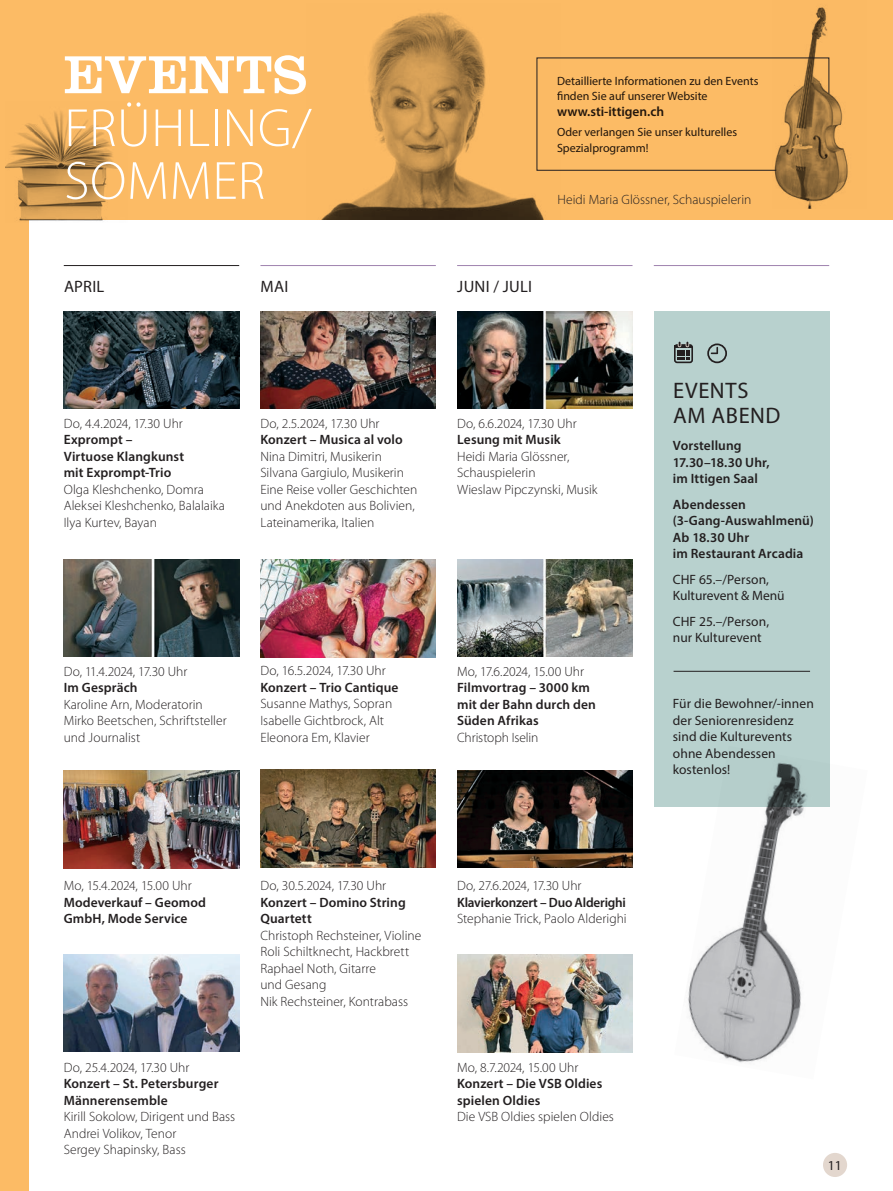
<style>
.page{position:relative;width:893px;height:1191px;background:#fcbb65}
.page>*{position:absolute;margin:0;border:0;box-sizing:border-box;transform-origin:0 0}
.t1{font:55.5px "Clarendon LT Std";letter-spacing:.01em;color:#fff}
.t2{font:300 54.15px/52.8px "Myriad Pro";letter-spacing:.01em;color:#fff}
.t3{font:22.5px/25.5px "Myriad Pro";letter-spacing:.03em;color:#231f20}
.t4{font:16.5px "Myriad Pro";letter-spacing:.015em;color:#231f20}
.t5{font:13.65px "Myriad Pro";color:#231f20}
.t6{font:300 13.5px/16.5px "Myriad Pro";color:#231f20}
.t7{font:600 13.5px/16.5px "Myriad Pro";letter-spacing:.005em;color:#231f20}
.t8{font:13.5px/16.5px "Myriad Pro";letter-spacing:.005em;color:#231f20}
.t9{font:600 13.5px "Myriad Pro";letter-spacing:-.015em;color:#231f20}
.t10{font:12px/15.8px "Myriad Pro";color:#231f20}
</style>
<div class="page">
<img style="left:306px;top:12px;width:255px;height:209px">
<div style="left:30px;top:221px;width:863px;height:970px;background:#fff"></div>
<img style="left:457px;top:311px;width:175px;height:98px">
<hr style="left:64px;top:265px;width:175px;height:1px;background:#231f20">
<hr style="left:260px;top:265px;width:176px;height:1px;background:#9f83af">
<hr style="left:457px;top:265px;width:175px;height:1px;background:#9f83af">
<img style="left:64px;top:770px;width:175px;height:98px">
<img style="left:260px;top:311px;width:176px;height:98px">
<img style="left:260px;top:559px;width:176px;height:98px">
<div style="left:654px;top:311px;width:175px;height:496px;background:#b8d1ce"></div>
<hr style="left:674px;top:671px;width:136px;height:1px;background:#231f20">
<img style="left:64px;top:559px;width:175px;height:98px">
<div style="left:707px;top:343px;width:20px;height:20px;border:2px solid #231f20;border-radius:50%"></div>
<svg style="left:711px;top:347px;width:7px;height:7px"></svg>
<div style="left:674px;top:344px;width:19px;height:19px;border:2px solid #231f20;border-radius:2px"></div>
<hr style="left:675px;top:345px;width:17px;height:3px;background:#231f20">
<svg style="left:677px;top:342px;width:12px;height:17px"></svg>
<hr style="left:654px;top:265px;width:175px;height:1px;background:#9f83af">
<img style="left:64px;top:311px;width:175px;height:98px">
<img style="left:64px;top:954px;width:175px;height:97px">
<img style="left:260px;top:770px;width:176px;height:97px">
<img style="left:457px;top:559px;width:175px;height:98px">
<img style="left:457px;top:770px;width:175px;height:97px">
<img style="left:457px;top:955px;width:175px;height:97px">
<img style="left:688px;top:746px;width:142px;height:317px">
<img style="left:5px;top:111px;width:122px;height:112px">
<img style="left:774px;top:7px;width:74px;height:201px">
<svg style="left:536px;top:57px;width:293px;height:114px"></svg>
<div style="left:823px;top:1152px;width:24px;height:25px;background:#e3d7ce;border-radius:50%"></div>
<h1 class="t1" style="left:64px;top:42px;width:244px">EVENTS</h1>
<h2 class="t2" style="left:64px;top:101px;width:249px">FRÜHLING/<br>SOMMER</h2>
<p class="t4" style="left:64px;top:276px;width:42px">APRIL</p>
<p class="t4" style="left:261px;top:276px;width:29px">MAI</p>
<p class="t6" style="left:64px;top:415px;width:121px">Do, 4.4.2024, 17.30 Uhr</p>
<p class="t7" style="left:64px;top:431px;width:122px">Exprompt –<br>Virtuose Klangkunst mit Exprompt-Trio</p>
<p class="t6" style="left:64px;top:481px;width:163px">Olga Kleshchenko, Domra<br>Aleksei Kleshchenko, Balalaika<br>Ilya Kurtev, Bayan</p>
<p class="t6" style="left:260px;top:415px;width:121px">Do, 2.5.2024, 17.30 Uhr</p>
<p class="t7" style="left:260px;top:431px;width:144px">Konzert – Musica al volo</p>
<p class="t6" style="left:260px;top:448px;width:158px">Nina Dimitri, Musikerin<br>Silvana Gargiulo, Musikerin<br>Eine Reise voller Geschichten und Anekdoten aus Bolivien,<br>Lateinamerika, Italien</p>
<p class="t6" style="left:64px;top:662px;width:125px">Do, 11.4.2024, 17.30 Uhr</p>
<p class="t7" style="left:64px;top:679px;width:75px">Im Gespräch</p>
<p class="t6" style="left:64px;top:695px;width:164px">Karoline Arn, Moderatorin<br>Mirko Beetschen, Schriftsteller und Journalist</p>
<p class="t6" style="left:260px;top:662px;width:127px">Do, 16.5.2024, 17.30 Uhr</p>
<p class="t7" style="left:260px;top:679px;width:140px">Konzert – Trio Cantique</p>
<p class="t6" style="left:260px;top:695px;width:133px">Susanne Mathys, Sopran<br>Isabelle Gichtbrock, Alt<br>Eleonora Em, Klavier</p>
<p class="t10" style="left:557px;top:72px;width:203px">Detaillierte Informationen zu den Events finden Sie auf unserer Website</p>
<p class="t7" style="left:557px;top:103px;width:109px">www.sti-ittigen.ch</p>
<p class="t10" style="left:557px;top:124px;width:182px">Oder verlangen Sie unser kulturelles<br>Spezialprogramm!</p>
<p class="t6" style="left:558px;top:191px;width:195px">Heidi Maria Glössner, Schauspielerin</p>
<p class="t4" style="left:457px;top:276px;width:76px">JUNI / JULI</p>
<p class="t6" style="left:457px;top:415px;width:121px">Do, 6.6.2024, 17.30 Uhr</p>
<p class="t7" style="left:457px;top:431px;width:105px">Lesung mit Musik</p>
<p class="t6" style="left:457px;top:448px;width:142px">Heidi Maria Glössner,<br>Schauspielerin<br>Wieslaw Pipczynski, Musik</p>
<p class="t6" style="left:457px;top:662px;width:128px">Mo, 17.6.2024, 15.00 Uhr</p>
<p class="t7" style="left:457px;top:679px;width:140px">Filmvortrag – 3000 km mit der Bahn durch den<br>Süden Afrikas</p>
<p class="t6" style="left:457px;top:728px;width:83px">Christoph Iselin</p>
<h3 class="t3" style="left:673px;top:377px;width:109px">EVENTS<br>AM ABEND</h3>
<p class="t7" style="left:673px;top:437px;width:98px">Vorstellung<br>17.30–18.30 Uhr, im Ittigen Saal</p>
<p class="t7" style="left:673px;top:495px;width:142px">Abendessen (3-Gang-Auswahlmenü)<br>Ab 18.30 Uhr<br>im Restaurant Arcadia</p>
<p class="t8" style="left:673px;top:570px;width:113px">CHF 65.–/Person,<br>Kulturevent &amp; Menü</p>
<p class="t8" style="left:673px;top:612px;width:98px">CHF 25.–/Person, nur Kulturevent</p>
<p class="t8" style="left:673px;top:695px;width:142px">Für die Bewohner/-innen der Seniorenresidenz sind die Kulturevents ohne Abendessen kostenlos!</p>
<p class="t6" style="left:64px;top:877px;width:129px">Mo, 15.4.2024, 15.00 Uhr</p>
<p class="t7" style="left:64px;top:893px;width:144px">Modeverkauf – Geomod<br>GmbH, Mode Service</p>
<p class="t6" style="left:64px;top:1058px;width:127px">Do, 25.4.2024, 17.30 Uhr</p>
<p class="t7" style="left:64px;top:1075px;width:156px">Konzert – St. Petersburger<br>Männerensemble</p>
<p class="t6" style="left:64px;top:1108px;width:173px">Kirill Sokolow, Dirigent und Bass<br>Andrei Volikov, Tenor<br>Sergey Shapinsky, Bass</p>
<p class="t6" style="left:260px;top:877px;width:127px">Do, 30.5.2024, 17.30 Uhr</p>
<p class="t7" style="left:260px;top:893px;width:147px">Konzert – Domino String<br>Quartett</p>
<p class="t6" style="left:260px;top:926px;width:162px">Christoph Rechsteiner, Violine<br>Roli Schiltknecht, Hackbrett<br>Raphael Noth, Gitarre<br>und Gesang<br>Nik Rechsteiner, Kontrabass</p>
<p class="t6" style="left:457px;top:877px;width:126px">Do, 27.6.2024, 17.30 Uhr</p>
<p class="t9" style="left:457px;top:893px;width:170px">Klavierkonzert – Duo Alderighi</p>
<p class="t6" style="left:457px;top:910px;width:171px">Stephanie Trick, Paolo Alderighi</p>
<p class="t6" style="left:457px;top:1058px;width:123px">Mo, 8.7.2024, 15.00 Uhr</p>
<p class="t7" style="left:457px;top:1075px;width:147px">Konzert – Die VSB Oldies spielen Oldies</p>
<p class="t6" style="left:457px;top:1108px;width:158px">Die VSB Oldies spielen Oldies</p>
<p class="t5" style="left:828px;top:1156px;width:16px">11</p>
</div>
